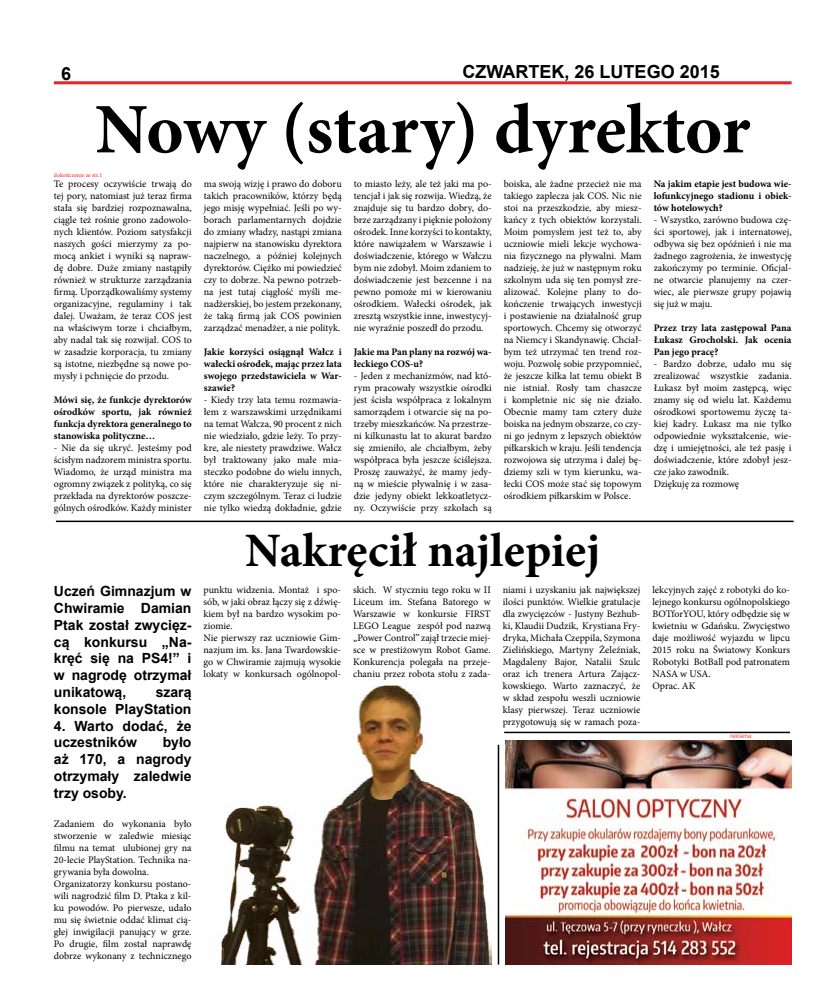
<style>
.page{position:relative;width:820px;height:993px;background:#fff}
.page>*{position:absolute;margin:0;border:0;box-sizing:border-box;transform-origin:0 0}
.t1{font:700 71px "Minion Pro";letter-spacing:-.005em;color:#000}
.t2{font:700 48px "Minion Pro";color:#000}
.t3{font:700 18px "Arial";color:#000}
.t4{font:700 14px/16.8px "Arial";color:#000;text-align:justify}
.t5{font:10px/12px "Minion Pro";color:#000;text-align:justify}
.t6{font:700 10px/12px "Minion Pro";color:#000;text-align:justify}
.t7{font:6px "Minion Pro";color:#ed2124}
.t8{font:6px "Arial";color:#f05135}
</style>
<div class="page">
<hr style="left:54px;top:81px;width:737px;height:3px;background:#ed2124">
<img style="left:505px;top:740px;width:286px;height:224px">
<hr style="left:56px;top:520px;width:737px;height:2px;background:#000">
<hr style="left:504px;top:731px;width:285px;height:2px;background:#000">
<hr style="left:497px;top:744px;width:2px;height:220px;background:#000">
<img style="left:220px;top:685px;width:271px;height:279px">
<h3 class="t3" style="left:61px;top:61px;width:12px">6</h3>
<h3 class="t3" style="left:462px;top:59px;width:259px">CZWARTEK, 26 LUTEGO 2015</h3>
<h1 class="t1" style="left:95px;top:80px;width:656px">Nowy (stary) dyrektor</h1>
<p class="t7" style="left:54px;top:171px;width:50px">dokończenie ze str.1</p>
<p class="t5" style="left:54px;top:178px;width:139px">Te procesy oczywiście trwają do tej pory, natomiast już teraz firma stała się bardziej rozpoznawalna, ciągle też rośnie grono zadowolo&shy;nych klientów. Poziom satysfakcji naszych gości mierzymy za po&shy;mocą ankiet i wyniki są napraw&shy;dę dobre. Duże zmiany nastąpiły również w strukturze zarządzania firmą. Uporządkowaliśmy systemy organizacyjne, regulaminy i tak dalej. Uważam, że teraz COS jest na właściwym torze i chciałbym, aby nadal tak się rozwijał. COS to w zasadzie korporacja, tu zmiany są istotne, niezbędne są nowe po&shy;mysły i pchnięcie do przodu.</p>
<p class="t6" style="left:54px;top:393px;width:139px">Mówi się, że funkcje dyrektorów ośrodków sportu, jak również funkcja dyrektora generalnego to stanowiska polityczne…</p>
<p class="t5" style="left:54px;top:442px;width:139px">- Nie da się ukryć. Jesteśmy pod ścisłym nadzorem ministra sportu.<br>Wiadomo, że urząd ministra ma ogromny związek z polityką, co się przekłada na dyrektorów poszcze&shy;gólnych ośrodków. Każdy minister</p>
<h3 class="t4" style="left:54px;top:583px;width:139px">Uczeń Gimnazjum w Chwiramie Damian Ptak został zwycięz&shy;cą konkursu „Na&shy;kręć się na PS4!” i w nagrodę otrzymał unikatową,</h3>
<h3 class="t4" style="left:54px;top:683px;width:139px;text-align:right">szarą<br>konsole PlayStation</h3>
<h3 class="t4" style="left:54px;top:717px;width:139px">4. Warto dodać, że uczestników</h3>
<h3 class="t4" style="left:54px;top:734px;width:139px;text-indent:109px">było aż 170, a nagrody otrzymały zaledwie trzy osoby.</h3>
<p class="t5" style="left:54px;top:817px;width:139px;text-align:left">Zadaniem do wykonania było stworzenie w zaledwie miesiąc filmu na temat ulubionej gry na<br>20-lecie PlayStation. Technika na&shy;grywania była dowolna.<br>Organizatorzy konkursu postano&shy;wili nagrodzić film D. Ptaka z kil&shy;ku powodów. Po pierwsze, udało mu się świetnie oddać klimat cią&shy;głej inwigilacji panujący w grze.<br>Po drugie, film został naprawdę dobrze wykonany z technicznego</p>
<p class="t5" style="left:204px;top:178px;width:139px">ma swoją wizję i prawo do doboru takich pracowników, którzy będą jego misję wypełniać. Jeśli po wy&shy;borach parlamentarnych dojdzie do zmiany władzy, nastąpi zmiana najpierw na stanowisku dyrektora naczelnego, a później kolejnych dyrektorów. Ciężko mi powiedzieć czy to dobrze. Na pewno potrzeb&shy;na jest tutaj ciągłość myśli me&shy;nadżerskiej, bo jestem przekonany, że taką firmą jak COS powinien zarządzać menadżer, a nie polityk.</p>
<p class="t6" style="left:204px;top:345px;width:139px">Jakie korzyści osiągnął Wałcz i wałecki ośrodek, mając przez lata swojego przedstawiciela w War&shy;szawie?</p>
<p class="t5" style="left:204px;top:394px;width:139px">- Kiedy trzy lata temu rozmawia&shy;łem z warszawskimi urzędnikami na temat Wałcza, 90 procent z nich nie wiedziało, gdzie leży. To przy&shy;kre, ale niestety prawdziwe. Wałcz był traktowany jako małe mia&shy;steczko podobne do wielu innych, które nie charakteryzuje się ni&shy;czym szczególnym. Teraz ci ludzie nie tylko wiedzą dokładnie, gdzie</p>
<p class="t5" style="left:353px;top:178px;width:139px">to miasto leży, ale też jaki ma po&shy;tencjał i jak się rozwija. Wiedzą, że znajduje się tu bardzo dobry, do&shy;brze zarządzany i pięknie położony ośrodek. Inne korzyści to kontakty, które nawiązałem w Warszawie i doświadczenie, którego w Wałczu bym nie zdobył. Moim zdaniem to doświadczenie jest bezcenne i na pewno pomoże mi w kierowaniu ośrodkiem. Wałecki ośrodek, jak zresztą wszystkie inne, inwestycyj&shy;nie wyraźnie poszedł do przodu.</p>
<p class="t6" style="left:353px;top:345px;width:139px">Jakie ma Pan plany na rozwój wa&shy;łeckiego COS-u?</p>
<p class="t5" style="left:353px;top:370px;width:139px">- Jeden z mechanizmów, nad któ&shy;rym pracowały wszystkie ośrodki jest ścisła współpraca z lokalnym samorządem i otwarcie się na po&shy;trzeby mieszkańców. Na przestrze&shy;ni kilkunastu lat to akurat bardzo się zmieniło, ale chciałbym, żeby współpraca była jeszcze ściślejsza.<br>Proszę zauważyć, że mamy jedy&shy;ną w mieście pływalnię i w zasa&shy;dzie jedyny obiekt lekkoatletycz&shy;ny. Oczywiście przy szkołach są</p>
<p class="t5" style="left:503px;top:178px;width:139px">boiska, ale żadne przecież nie ma takiego zaplecza jak COS. Nic nie stoi na przeszkodzie, aby miesz&shy;kańcy z tych obiektów korzystali.<br>Moim pomysłem jest też to, aby uczniowie mieli lekcje wychowa&shy;nia fizycznego na pływalni. Mam nadzieję, że już w następnym roku szkolnym uda się ten pomysł zre&shy;alizować. Kolejne plany to do&shy;kończenie trwających inwestycji i postawienie na działalność grup sportowych. Chcemy się otworzyć na Niemcy i Skandynawię. Chciał&shy;bym też utrzymać ten trend roz&shy;woju. Pozwolę sobie przypomnieć, że jeszcze kilka lat temu obiekt B nie istniał. Rosły tam chaszcze i kompletnie nic się nie działo.<br>Obecnie mamy tam cztery duże boiska na jednym obszarze, co czy&shy;ni go jednym z lepszych obiektów piłkarskich w kraju. Jeśli tendencja rozwojowa się utrzyma i dalej bę&shy;dziemy szli w tym kierunku, wa&shy;łecki COS może stać się topowym ośrodkiem piłkarskim w Polsce.</p>
<p class="t6" style="left:653px;top:177px;width:139px">Na jakim etapie jest budowa wie&shy;lofunkcyjnego stadionu i obiek&shy;tów hotelowych?</p>
<p class="t5" style="left:653px;top:214px;width:139px">- Wszystko, zarówno budowa czę&shy;ści sportowej, jak i internatowej, odbywa się bez opóźnień i nie ma żadnego zagrożenia, że inwestycję zakończymy po terminie. Oficjal&shy;ne otwarcie planujemy na czer&shy;wiec, ale pierwsze grupy pojawią się już w maju.</p>
<p class="t6" style="left:653px;top:321px;width:139px">Przez trzy lata zastępował Pana Łukasz Grocholski. Jak ocenia Pan jego pracę?</p>
<p class="t5" style="left:653px;top:358px;width:139px;text-align:left">- Bardzo dobrze, udało mu się zrealizować wszystkie zadania.<br>Łukasz był moim zastępcą, więc znamy się od wielu lat. Każdemu ośrodkowi sportowemu życzę ta&shy;kiej kadry. Łukasz ma nie tylko odpowiednie wykształcenie, wie&shy;dzę i umiejętności, ale też pasję i doświadczenie, które zdobył jesz&shy;cze jako zawodnik.<br>Dziękuję za rozmowę</p>
<h2 class="t2" style="left:245px;top:517px;width:356px">Nakręcił najlepiej</h2>
<p class="t5" style="left:203px;top:583px;width:139px;text-align:left">punktu widzenia. Montaż i spo&shy;sób, w jaki obraz łączy się z dźwię&shy;kiem był na bardzo wysokim po&shy;ziomie.<br>Nie pierwszy raz uczniowie Gim&shy;nazjum im. ks. Jana Twardowskie&shy;go w Chwiramie zajmują wysokie lokaty w konkursach ogólnopol-</p>
<p class="t5" style="left:353px;top:583px;width:139px">skich. W styczniu tego roku w II Liceum im. Stefana Batorego w Warszawie w konkursie FIRST LEGO League zespół pod nazwą „Power Control” zajął trzecie miej&shy;sce w prestiżowym Robot Game.<br>Konkurencja polegała na przeje&shy;chaniu przez robota stołu z zada-</p>
<p class="t5" style="left:502px;top:583px;width:139px">niami i uzyskaniu jak największej ilości punktów. Wielkie gratulacje dla zwycięzców - Justyny Bezhub&shy;ki, Klaudii Dudzik, Krystiana Fry&shy;dryka, Michała Czeppila, Szymona Zielińskiego, Martyny Żeleźniak, Magdaleny Bajor, Natalii Szulc oraz ich trenera Artura Zającz&shy;kowskiego. Warto zaznaczyć, że w skład zespołu weszli uczniowie klasy pierwszej. Teraz uczniowie przygotowują się w ramach poza-</p>
<p class="t5" style="left:652px;top:583px;width:139px;text-align:left">lekcyjnych zajęć z robotyki do ko&shy;lejnego konkursu ogólnopolskiego<br>BOTforYOU, który odbędzie się w kwietniu w Gdańsku. Zwycięstwo daje możliwość wyjazdu w lipcu<br>2015 roku na Światowy Konkurs<br>Robotyki BotBall pod patronatem<br>NASA w USA.<br>Oprac. AK</p>
<p class="t8" style="left:729px;top:731px;width:23px">reklama</p>
</div>
